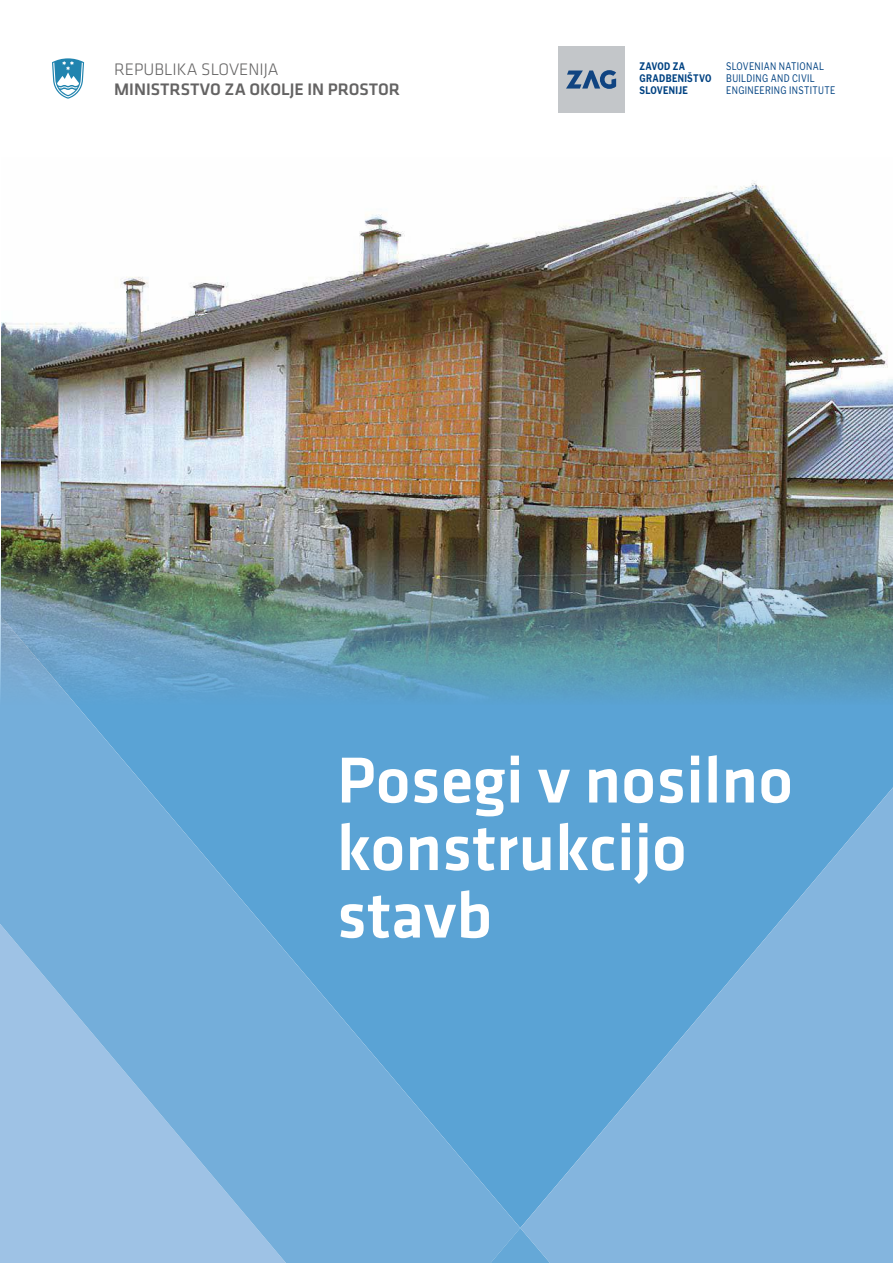
<style>
.page{position:relative;width:893px;height:1263px;background:#fff}
.page>*{position:absolute;margin:0;border:0;box-sizing:border-box;transform-origin:0 0}
.t1{font:500 67.35px/67.5px "Klavika CH";color:#fff}
.t2{font:500 17.25px "Klavika CH";color:#646363}
.t3{font:300 17.25px "Klavika CH";color:#646363}
.t4{font:10.35px/11.9px "Libre Franklin";letter-spacing:.04em;color:#004282;scale:.8 1}
.t5{font:700 10.35px/11.9px "Libre Franklin";letter-spacing:.04em;color:#004282;scale:.8 1}
</style>
<div class="page">
<div style="left:520px;top:705px;width:373px;height:82px;background:#5aa3d5"></div>
<svg style="left:520px;top:787px;width:373px;height:476px;background:#70acd9"></svg>
<svg style="left:0;top:705px;width:520px;height:558px;background:#71add9"></svg>
<svg style="left:491px;top:1228px;width:59px;height:35px;background:#71add9"></svg>
<img style="left:1px;top:180px;width:892px;height:525px">
<svg style="left:52px;top:58px;width:32px;height:41px"></svg>
<div style="left:558px;top:47px;width:66px;height:66px;background:#c3c6c9"></div>
<svg style="left:566px;top:70px;width:50px;height:19px"></svg>
<h2 class="t3" style="left:114px;top:58px;width:166px">REPUBLIKA SLOVENIJA</h2>
<h2 class="t2" style="left:114px;top:78px;width:287px">MINISTRSTVO ZA OKOLJE IN PROSTOR</h2>
<p class="t5" style="left:640px;top:61px;width:91px">ZAVOD ZA<br>GRADBENIŠTVO<br>SLOVENIJE</p>
<p class="t4" style="left:726px;top:61px;width:138px">SLOVENIAN NATIONAL<br>BUILDING AND CIVIL<br>ENGINEERING INSTITUTE</p>
<h1 class="t1" style="left:337px;top:745px;width:458px">Posegi v nosilno konstrukcijo stavb</h1>
</div>
